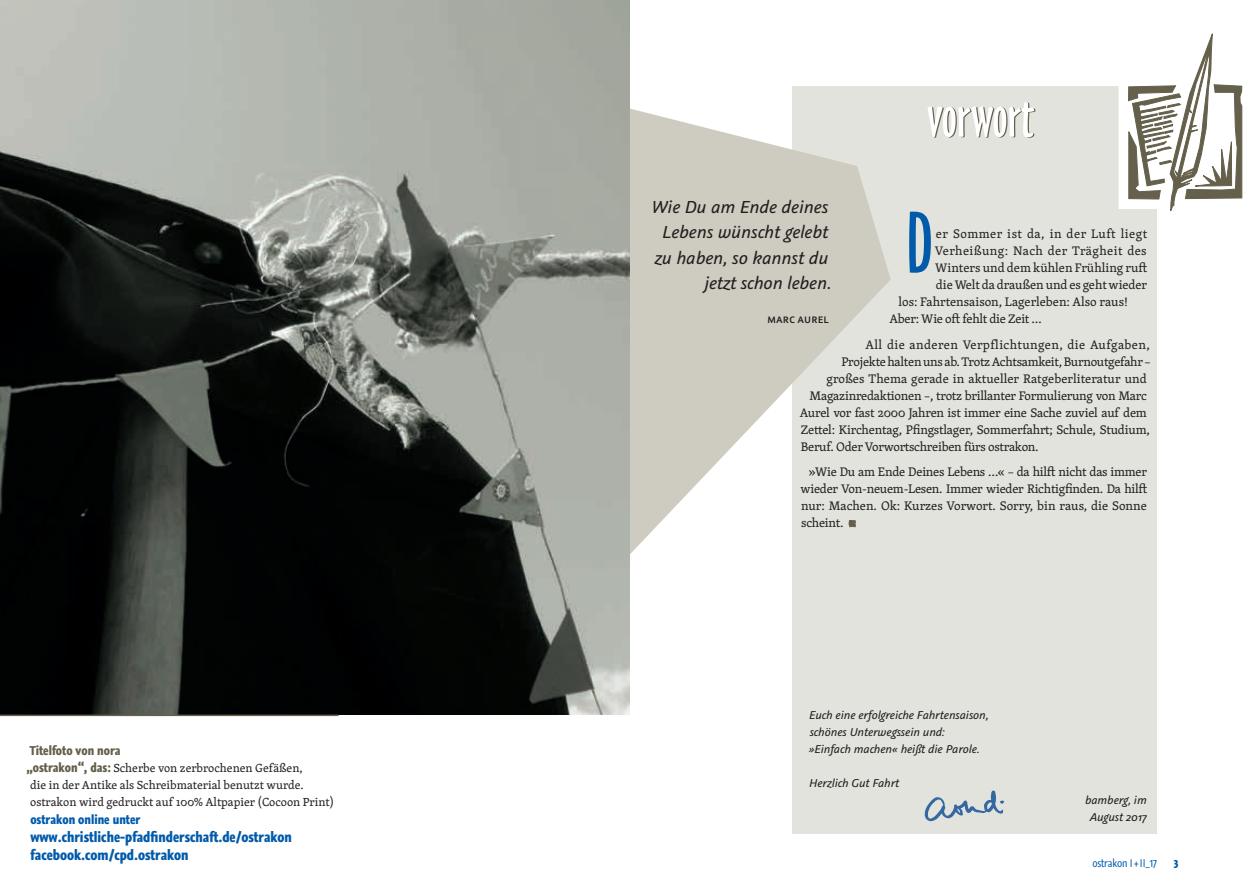
<style>
.page{position:relative;width:1259px;height:893px;background:#fff}
.page>*{position:absolute;margin:0;border:0;box-sizing:border-box;transform-origin:0 0}
.t1{font:600 79.95px "Oz Handicraft";color:#015aaa}
.t2{font:600 52.5px "Oz Handicraft";color:#64604b}
.t3{font:italic 19.5px/25.5px "Graublau Sans";letter-spacing:-.01em;color:#231f20;text-align:right}
.t4{font:700 13.5px/18px "Graublau Web";color:#015aaa}
.t5{font:12.75px/17px "Skolar";letter-spacing:-.015em;color:#231f20;text-align:justify}
.t6{font:italic 12.75px/17px "Graublau Sans";letter-spacing:-.01em;color:#231f20}
.t7{font:12.75px "Skolar";letter-spacing:.03em;color:#231f20}
.t8{font:12.75px "Skolar";letter-spacing:.005em;color:#231f20}
.t9{font:12.75px "Skolar";letter-spacing:.04em;color:#231f20}
.t10{font:12px/17px "Skolar";color:#231f20}
.t11{font:700 12px "Graublau Web";color:#015aaa}
.t12{font:700 12px "Graublau Web";color:#64604b}
.t13{font:10.5px "Graublau Web";letter-spacing:-.01em;color:#015aaa}
.t14{font:600 10.5px "Graublau Sans";letter-spacing:.03em;color:#231f20}
.t15{font:700 10.5px "Graublau Web";color:#015aaa}
.s1{font-family:"Graublau Web";font-weight:700;color:#64604b}
</style>
<div class="page">
<div style="left:792px;top:87px;width:365px;height:747px;background:#e3e3dd"></div>
<div style="left:1118px;top:82px;width:48px;height:127px;background:#fff;border:2px solid #fff"></div>
<svg style="left:1128px;top:33px;width:114px;height:178px"></svg>
<svg style="left:629px;top:106px;width:261px;height:459px;fill:#ceccc0"></svg>
<svg style="left:848px;top:520px;width:8px;height:7px"></svg>
<svg style="left:924px;top:790px;width:80px;height:31px"></svg>
<img style="left:0;top:0;width:629px;height:715px">
<hr style="left:0;top:715px;width:338px;height:1px;background:#64604b">
<p class="t12" style="left:30px;top:742px;width:92px">Titelfoto von nora</p>
<p class="t10" style="left:30px;top:760px;width:305px;text-indent:-4px"><span class="s1">„ostrakon“, das:</span> Scherbe von zerbrochenen Gefäßen,<br>die in der Antike als Schreibmaterial benutzt wurde. ostrakon wird gedruckt auf 100% Altpapier (Cocoon Print)</p>
<p class="t11" style="left:30px;top:811px;width:112px">ostrakon online unter</p>
<p class="t4" style="left:30px;top:829px;width:263px">www.christliche-pfadfinderschaft.de/ostrakon facebook.com/cpd.ostrakon</p>
<h2 class="t2" style="left:928px;top:83px;width:109px">vorwort</h2>
<h3 class="t3" style="left:651px;top:195px;width:182px">Wie Du am Ende deines<br>Lebens wünscht gelebt zu haben, so kannst du jetzt schon leben.</h3>
<p class="t14" style="left:767px;top:314px;width:63px">MARC AUREL</p>
<h1 class="t1" style="left:905px;top:190px;width:29px">D</h1>
<p class="t9" style="left:936px;top:224px;width:213px">er Sommer ist da, in der Luft liegt</p>
<p class="t7" style="left:935px;top:241px;width:213px">Verheißung: Nach der Trägheit des</p>
<p class="t5" style="left:935px;top:259px;width:213px">Winters und dem kühlen Frühling ruft</p>
<p class="t5" style="left:936px;top:276px;width:212px">die Welt da draußen und es geht wieder</p>
<p class="t5" style="left:898px;top:293px;width:231px">los: Fahrtensaison, Lagerleben: Also raus!</p>
<p class="t5" style="left:889px;top:310px;width:154px">Aber: Wie oft fehlt die Zeit …</p>
<p class="t7" style="left:865px;top:335px;width:286px">All die anderen Verpflichtungen, die Aufgaben,</p>
<p class="t5" style="left:841px;top:353px;width:311px">Projekte halten uns ab. Trotz Achtsamkeit, Burnoutgefahr –</p>
<p class="t8" style="left:826px;top:369px;width:322px">großes Thema gerade in aktueller Ratgeberliteratur und</p>
<p class="t5" style="left:809px;top:387px;width:339px">Magazinredaktionen –, trotz brillanter Formulierung von Marc</p>
<p class="t5" style="left:800px;top:404px;width:348px">Aurel vor fast 2000 Jahren ist immer eine Sache zuviel auf dem</p>
<p class="t5" style="left:801px;top:421px;width:350px">Zettel: Kirchentag, Pfingstlager, Sommerfahrt; Schule, Studium,</p>
<p class="t5" style="left:801px;top:438px;width:239px">Beruf. Oder Vorwortschreiben fürs ostrakon.</p>
<p class="t5" style="left:800px;top:463px;width:348px;text-indent:8px">»Wie Du am Ende Deines Lebens …« – da hilft nicht das immer wieder Von-neuem-Lesen. Immer wieder Richtigfinden. Da hilft nur: Machen. Ok: Kurzes Vorwort. Sorry, bin raus, die Sonne scheint.</p>
<p class="t6" style="left:809px;top:707px;width:181px">Euch eine erfolgreiche Fahrtensaison, schönes Unterwegssein und: »Einfach machen« heißt die Parole.</p>
<p class="t6" style="left:809px;top:775px;width:92px">Herzlich Gut Fahrt</p>
<p class="t6" style="left:1085px;top:792px;width:63px;text-align:center">bamberg, im<br>August 2017</p>
<p class="t13" style="left:1092px;top:856px;width:66px">ostrakon I+II_17</p>
<p class="t15" style="left:1174px;top:856px;width:6px">3</p>
</div>
